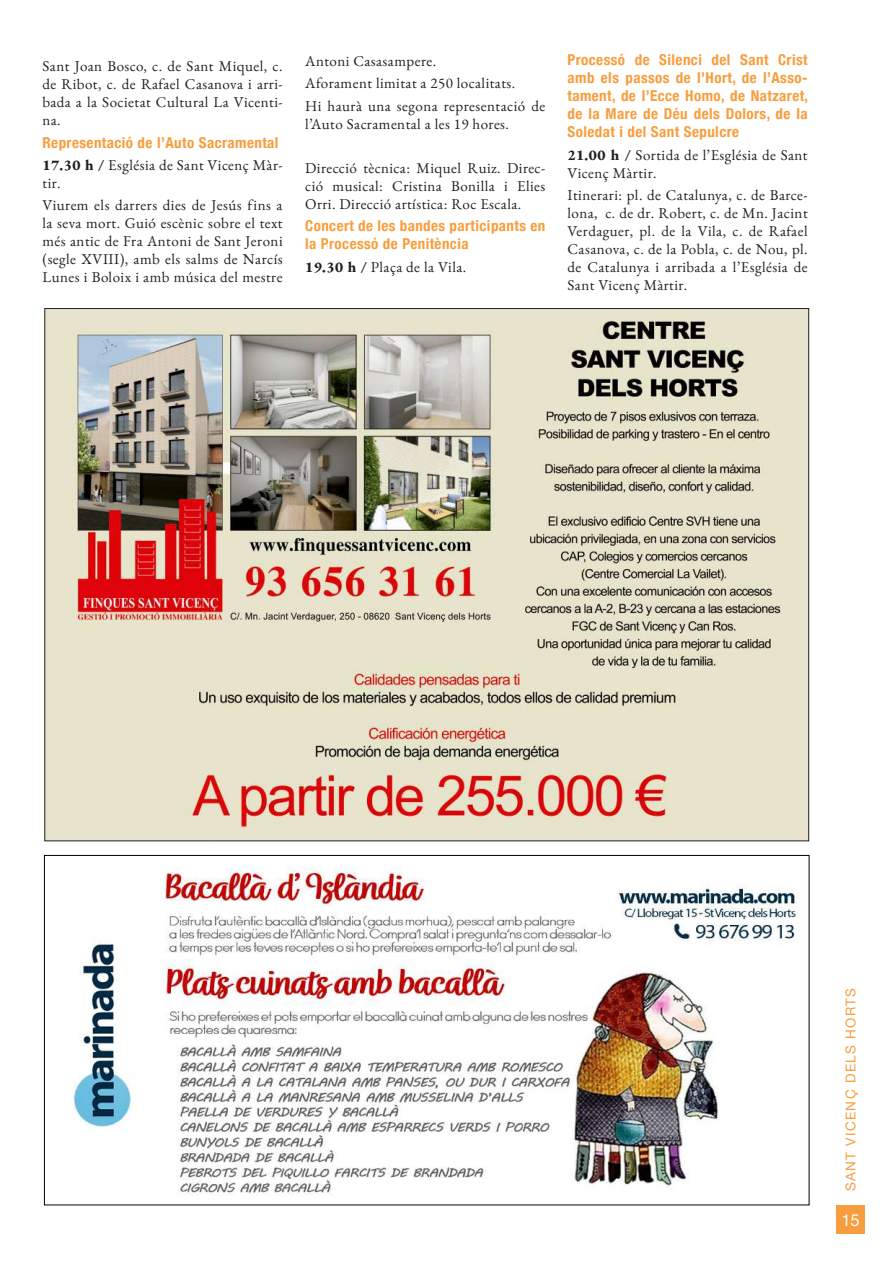
<style>
.page{position:relative;width:893px;height:1263px;background:#fff}
.page>*{position:absolute;margin:0;border:0;box-sizing:border-box;transform-origin:0 0}
.t1{font:16.5px "Helvetica Neue";color:#fff}
.t2{font:15px/18px "EB Garamond";letter-spacing:.03em;color:#231f20;text-align:justify}
.t3{font:700 condensed 15px/18px "Helvetica Neue";letter-spacing:.03em;color:#f89d3d;text-align:justify}
.t4{font:13.5px "Helvetica Neue";letter-spacing:.1em;color:#f89d3d}
.s1{font-weight:800}
</style>
<div class="page">
<div style="left:836px;top:1205px;width:29px;height:29px;background:#f89d3d"></div>
<img style="left:71px;top:866px;width:726px;height:329px">
<img style="left:46px;top:310px;width:761px;height:529px">
<p class="t2" style="left:43px;top:57px;width:242px">Sant Joan Bosco, c. de Sant Miquel, c. de Ribot, c. de Rafael Casanova i arri&shy;bada a la Societat Cultural La Vicenti&shy;na.</p>
<p class="t3" style="left:43px;top:132px;width:237px">Representació de l’Auto Sacramental</p>
<p class="t2" style="left:43px;top:156px;width:242px"><span class="s1">17.30 h /</span> Església de Sant Vicenç Màr&shy;tir.</p>
<p class="t2" style="left:43px;top:196px;width:242px">Viurem els darrers dies de Jesús fins a la seva mort. Guió escènic sobre el text més antic de Fra Antoni de Sant Jeroni (segle XVIII), amb els salms de Narcís Lunes i Boloix i amb música del mestre</p>
<p class="t2" style="left:305px;top:50px;width:242px;line-height:22.2px;text-align:left">Antoni Casasampere.<br>Aforament limitat a 250 localitats.<br>Hi haurà una segona representació de</p>
<p class="t2" style="left:305px;top:115px;width:205px">l’Auto Sacramental a les 19 hores.</p>
<p class="t2" style="left:305px;top:159px;width:242px">Direcció tècnica: Miquel Ruiz. Direc&shy;ció musical: Cristina Bonilla i Elies Orri. Direcció artística: Roc Escala.</p>
<p class="t3" style="left:305px;top:216px;width:242px">Concert de les bandes participants en la Processó de Penitència</p>
<p class="t2" style="left:305px;top:258px;width:163px"><span class="s1">19.30 h /</span> Plaça de la Vila.</p>
<p class="t3" style="left:567px;top:50px;width:242px">Processó de Silenci del Sant Crist amb els passos de l’Hort, de l’Asso&shy;tament, de l’Ecce Homo, de Natzaret, de la Mare de Déu dels Dolors, de la Soledat i del Sant Sepulcre</p>
<p class="t2" style="left:567px;top:146px;width:242px"><span class="s1">21.00 h /</span> Sortida de l’Església de Sant<br>Vicenç Màrtir.</p>
<p class="t2" style="left:567px;top:186px;width:242px">Itinerari: pl. de Catalunya, c. de Barce&shy;lona, c. de dr. Robert, c. de Mn. Jacint Verdaguer, pl. de la Vila, c. de Rafael Casanova, c. de la Pobla, c. de Nou, pl. de Catalunya i arribada a l’Església de Sant Vicenç Màrtir.</p>
<p class="t4" style="left:841px;top:1191px;width:205px;rotate:-90deg">SANT VICENÇ DELS HORTS</p>
<p class="t1" style="left:841px;top:1208px;width:20px">15</p>
</div>
